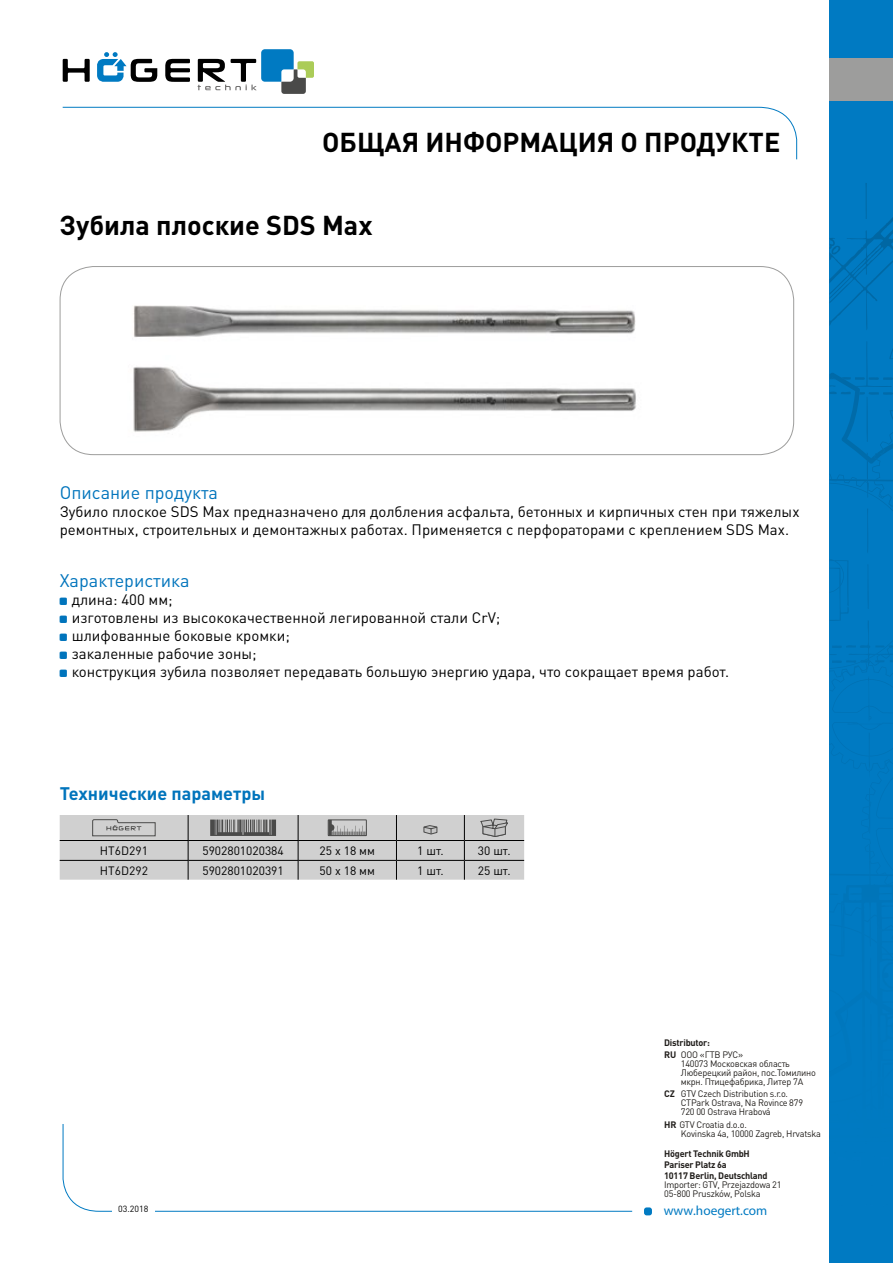
<style>
.page{position:relative;width:893px;height:1263px;background:#fff}
.page>*{position:absolute;margin:0;border:0;box-sizing:border-box;transform-origin:0 0}
.t1{font:700 27px "DIN Pro";color:#000}
.t2{font:18px "DIN Pro";color:#0074bc}
.t3{font:700 18px "DIN Pro";color:#0074bc}
.t4{font:15px/18px "DIN Pro";color:#000}
.t5{font:13.35px "Myriad Pro";color:#007ac2}
.t6{font:12px "DIN Pro";color:#000}
.t7{font:9.3px/9.1px "DIN Pro";letter-spacing:-.025em;color:#201d1a}
.t8{font:700 9.3px/11.1px "DIN Pro";letter-spacing:-.025em;color:#201d1a}
.t9{font:8.85px "DIN Pro";color:#000}
.s1{font-weight:400}
.s2{font-weight:700}
</style>
<div class="page">
<svg style="left:63px;top:59px;width:27px;height:23px"></svg>
<svg style="left:165px;top:59px;width:25px;height:23px"></svg>
<svg style="left:97px;top:52px;width:60px;height:30px"></svg>
<svg style="left:198px;top:49px;width:116px;height:45px"></svg>
<div style="left:644px;top:1207px;width:8px;height:8px;background:#007ac2;border-radius:3px"></div>
<div style="left:829px;top:0;width:64px;height:1263px;background:#007ac2"></div>
<img style="left:865px;top:183px;width:2px;height:34px">
<img style="left:865px;top:217px;width:28px;height:15px">
<img style="left:867px;top:464px;width:2px;height:181px">
<svg style="left:829px;top:232px;width:64px;height:187px"></svg>
<img style="left:829px;top:373px;width:47px;height:91px">
<img style="left:830px;top:474px;width:62px;height:32px">
<img style="left:830px;top:666px;width:16px;height:13px">
<img style="left:832px;top:681px;width:51px;height:32px">
<img style="left:872px;top:432px;width:21px;height:53px">
<img style="left:869px;top:761px;width:22px;height:66px">
<img style="left:876px;top:777px;width:15px;height:41px">
<img style="left:830px;top:479px;width:63px;height:2px">
<img style="left:846px;top:660px;width:47px;height:33px">
<img style="left:846px;top:645px;width:47px;height:3px">
<div style="left:829px;top:59px;width:64px;height:42px;background:#9d9d9c"></div>
<div style="left:60px;top:266px;width:734px;height:189px;border:1px solid #9d9d9c;border-radius:34px"></div>
<img style="left:133px;top:305px;width:503px;height:32px">
<img style="left:133px;top:366px;width:503px;height:66px">
<svg style="left:60px;top:815px;width:464px;height:65px;background:#c1c1c1"></svg>
<h1 class="t1" style="left:322px;top:124px;width:460px">ОБЩАЯ ИНФОРМАЦИЯ О ПРОДУКТЕ</h1>
<h1 class="t1" style="left:60px;top:207px;width:314px">Зубила плоские SDS Max</h1>
<p class="t2" style="left:60px;top:480px;width:160px">Описание продукта</p>
<p class="t4" style="left:60px;top:501px;width:741px">Зубило плоское SDS Max предназначено для долбления асфальта, бетонных и кирпичных стен при тяжелых ремонтных, строительных и демонтажных работах. Применяется с перфораторами с креплением SDS Max.</p>
<p class="t2" style="left:60px;top:568px;width:131px">Характеристика</p>
<p class="t4" style="left:72px;top:590px;width:659px">длина: 400 мм;<br>изготовлены из высококачественной легированной стали CrV;<br>шлифованные боковые кромки;<br>закаленные рабочие зоны;<br>конструкция зубила позволяет передавать большую энергию удара, что сокращает время работ.</p>
<p class="t3" style="left:60px;top:782px;width:207px">Технические параметры</p>
<p class="t6" style="left:100px;top:842px;width:50px">HT6D291</p>
<p class="t6" style="left:202px;top:842px;width:83px">5902801020384</p>
<p class="t6" style="left:320px;top:842px;width:57px">25 x 18 мм</p>
<p class="t6" style="left:417px;top:842px;width:28px">1 шт.</p>
<p class="t6" style="left:478px;top:842px;width:34px">30 шт.</p>
<p class="t6" style="left:100px;top:862px;width:50px">HT6D292</p>
<p class="t6" style="left:202px;top:862px;width:83px">5902801020391</p>
<p class="t6" style="left:320px;top:862px;width:57px">50 x 18 мм</p>
<p class="t6" style="left:417px;top:862px;width:28px">1 шт.</p>
<p class="t6" style="left:478px;top:862px;width:34px">25 шт.</p>
<p class="t8" style="left:664px;top:1036px;width:81px;line-height:12.1px">Distributor:<br>RU <span class="s1">ООО «ГТВ РУС»</span></p>
<p class="t7" style="left:681px;top:1058px;width:137px">140073 Московская область<br>Люберецкий район, пос.Томилино мкрн. Птицефабрика, Литер 7А</p>
<p class="t7" style="left:681px;top:1089px;width:124px;text-indent:-17px"><span class="s2">CZ</span> GTV Czech Distribution s.r.o.<br>CTPark Ostrava, Na Rovince 879<br>720 00 Ostrava Hrabová</p>
<p class="t7" style="left:681px;top:1119px;width:142px;text-indent:-17px"><span class="s2">HR</span> GTV Croatia d.o.o.<br>Kovinska 4a, 10000 Zagreb, Hrvatska</p>
<p class="t8" style="left:664px;top:1147px;width:105px">Högert Technik GmbH<br>Pariser Platz 6a<br>10117 Berlin, Deutschland</p>
<p class="t7" style="left:664px;top:1180px;width:119px">Importer: GTV, Przejazdowa 21<br>05-800 Pruszków, Polska</p>
<p class="t9" style="left:118px;top:1202px;width:32px">03.2018</p>
<p class="t5" style="left:664px;top:1203px;width:105px">www.hoegert.com</p>
</div>
